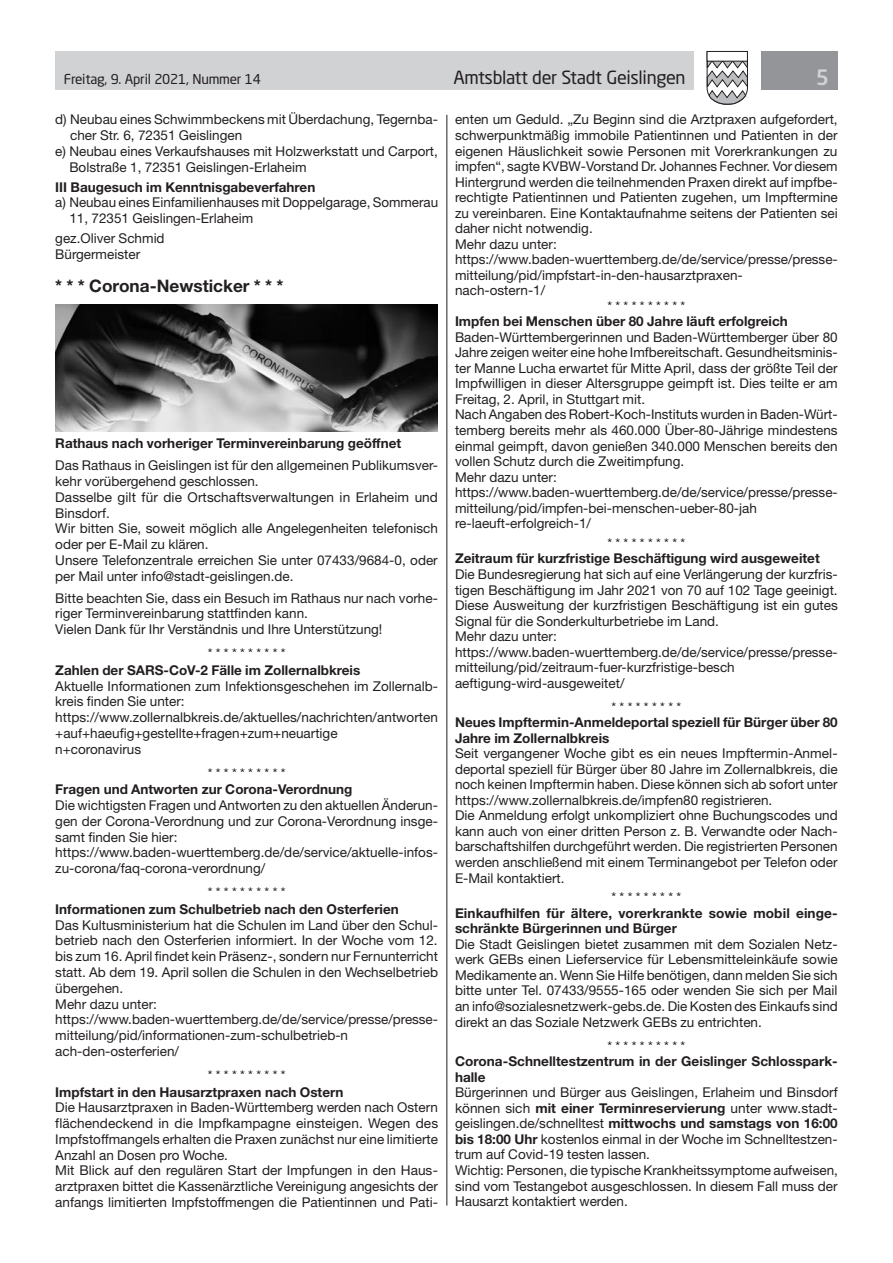
<style>
.page{position:relative;width:893px;height:1263px;background:#fff}
.page>*{position:absolute;margin:0;border:0;box-sizing:border-box;transform-origin:0 0}
.t1{font:500 21px "Neo Sans Std";color:#d1d2d4}
.t2{font:18px "Neo Sans Std";letter-spacing:-.02em;color:#231f20}
.t3{font:700 17.25px "Helvetica Neue LT Std";color:#231f20}
.t4{font:13.5px/15.8px "Helvetica Neue LT Std";color:#231f20}
.t5{font:700 13.5px/15.6px "Helvetica Neue LT Std";color:#231f20}
.t6{font:13.5px "Neo Sans Std";letter-spacing:-.015em;color:#231f20}
.s1{font-weight:700}
</style>
<div class="page">
<div style="left:55px;top:51px;width:639px;height:38px;background:#d1d2d4"></div>
<div style="left:761px;top:51px;width:77px;height:38px;background:#939598"></div>
<svg style="left:706px;top:51px;width:42px;height:54px"></svg>
<div style="left:707px;top:51px;width:40px;height:10px;background:#fff"></div>
<div style="left:707px;top:51px;width:41px;height:10px;border:1px solid #231f20"></div>
<hr style="left:446px;top:115px;width:1px;height:1090px;background:#231f20">
<img style="left:55px;top:304px;width:383px;height:128px">
<p class="t6" style="left:64px;top:71px;width:199px">Freitag, 9. April 2021, Nummer 14</p>
<h2 class="t2" style="left:453px;top:66px;width:234px">Amtsblatt der Stadt Geislingen</h2>
<h1 class="t1" style="left:816px;top:64px;width:15px">5</h1>
<p class="t4" style="left:55px;top:112px;width:384px">d) Neubau eines Schwimmbeckens mit Überdachung, Tegernba-</p>
<p class="t4" style="left:70px;top:127px;width:174px">cher Str. 6, 72351 Geislingen</p>
<p class="t4" style="left:55px;top:143px;width:384px">e) Neubau eines Verkaufshauses mit Holzwerkstatt und Carport,</p>
<p class="t4" style="left:69px;top:159px;width:239px">Bolstraße 1, 72351 Geislingen-Erlaheim</p>
<p class="t5" style="left:55px;top:179px;width:262px">III Baugesuch im Kenntnisgabeverfahren</p>
<p class="t4" style="left:69px;top:195px;width:370px;text-indent:-14px">a) Neubau eines Einfamilienhauses mit Doppelgarage, Sommerau<br>11, 72351 Geislingen-Erlaheim</p>
<p class="t4" style="left:55px;top:230px;width:111px">gez.Oliver Schmid<br>Bürgermeister</p>
<p class="t3" style="left:55px;top:275px;width:230px">* * * Corona-Newsticker * * *</p>
<p class="t4" style="left:455px;top:112px;width:384px">enten um Geduld. „Zu Beginn sind die Arztpraxen aufgefordert,</p>
<p class="t4" style="left:455px;top:127px;width:384px">schwerpunktmäßig immobile Patientinnen und Patienten in der</p>
<p class="t4" style="left:455px;top:143px;width:384px">eigenen Häuslichkeit sowie Personen mit Vorerkrankungen zu</p>
<p class="t4" style="left:455px;top:158px;width:384px">impfen“, sagte KVBW-Vorstand Dr. Johannes Fechner. Vor diesem</p>
<p class="t4" style="left:455px;top:174px;width:384px">Hintergrund werden die teilnehmenden Praxen direkt auf impfbe-</p>
<p class="t4" style="left:455px;top:189px;width:384px">rechtigte Patientinnen und Patienten zugehen, um Impftermine</p>
<p class="t4" style="left:455px;top:205px;width:384px">zu vereinbaren. Eine Kontaktaufnahme seitens der Patienten sei</p>
<p class="t4" style="left:455px;top:220px;width:139px">daher nicht notwendig.</p>
<p class="t4" style="left:455px;top:236px;width:103px">Mehr dazu unter:</p>
<p class="t4" style="left:455px;top:251px;width:384px">https://www.baden-wuerttemberg.de/de/service/presse/presse-</p>
<p class="t4" style="left:455px;top:267px;width:289px">mitteilung/pid/impfstart-in-den-hausarztpraxen-</p>
<p class="t4" style="left:455px;top:282px;width:92px">nach-ostern-1/</p>
<p class="t4" style="left:607px;top:298px;width:79px">* * * * * * * * * *</p>
<p class="t5" style="left:455px;top:313px;width:334px">Impfen bei Menschen über 80 Jahre läuft erfolgreich</p>
<p class="t4" style="left:455px;top:329px;width:384px">Baden-Württembergerinnen und Baden-Württemberger über 80<br>Jahre zeigen weiter eine hohe Imfbereitschaft. Gesundheitsminis&shy;ter Manne Lucha erwartet für Mitte April, dass der größte Teil der Impfwilligen in dieser Altersgruppe geimpft ist. Dies teilte er am Freitag, 2. April, in Stuttgart mit.<br>Nach Angaben des Robert-Koch-Instituts wurden in Baden-Würt&shy;temberg bereits mehr als 460.000 Über-80-Jährige mindestens einmal geimpft, davon genießen 340.000 Menschen bereits den vollen Schutz durch die Zweitimpfung.<br>Mehr dazu unter: https://www.baden-wuerttemberg.de/de/service/presse/presse&shy;mitteilung/pid/impfen-bei-menschen-ueber-80-jah re-laeuft-erfolgreich-1/</p>
<p class="t4" style="left:607px;top:535px;width:79px">* * * * * * * * * *</p>
<p class="t5" style="left:455px;top:550px;width:366px">Zeitraum für kurzfristige Beschäftigung wird ausgeweitet</p>
<p class="t4" style="left:455px;top:566px;width:384px">Die Bundesregierung hat sich auf eine Verlängerung der kurzfris&shy;tigen Beschäftigung im Jahr 2021 von 70 auf 102 Tage geeinigt.<br>Diese Ausweitung der kurzfristigen Beschäftigung ist ein gutes Signal für die Sonderkulturbetriebe im Land.<br>Mehr dazu unter: https://www.baden-wuerttemberg.de/de/service/presse/presse&shy;mitteilung/pid/zeitraum-fuer-kurzfristige-besch aeftigung-wird-ausgeweitet/</p>
<p class="t4" style="left:611px;top:699px;width:71px">* * * * * * * * *</p>
<p class="t5" style="left:455px;top:714px;width:384px">Neues Impftermin-Anmeldeportal speziell für Bürger über 80<br>Jahre im Zollernalbkreis</p>
<p class="t4" style="left:455px;top:745px;width:384px">Seit vergangener Woche gibt es ein neues Impftermin-Anmel&shy;deportal speziell für Bürger über 80 Jahre im Zollernalbkreis, die noch keinen Impftermin haben. Diese können sich ab sofort unter https://www.zollernalbkreis.de/impfen80 registrieren.<br>Die Anmeldung erfolgt unkompliziert ohne Buchungscodes und kann auch von einer dritten Person z. B. Verwandte oder Nach&shy;barschaftshilfen durchgeführt werden. Die registrierten Personen werden anschließend mit einem Terminangebot per Telefon oder E-Mail kontaktiert.</p>
<p class="t4" style="left:611px;top:889px;width:71px">* * * * * * * * *</p>
<p class="t5" style="left:455px;top:905px;width:384px">Einkaufhilfen für ältere, vorerkrankte sowie mobil einge&shy;schränkte Bürgerinnen und Bürger</p>
<p class="t4" style="left:455px;top:936px;width:384px;text-align:justify">Die Stadt Geislingen bietet zusammen mit dem Sozialen Netz&shy;werk GEBs einen Lieferservice für Lebensmitteleinkäufe sowie Medikamente an. Wenn Sie Hilfe benötigen, dann melden Sie sich bitte unter Tel. 07433/9555-165 oder wenden Sie sich per Mail an info@sozialesnetzwerk-gebs.de. Die Kosten des Einkaufs sind direkt an das Soziale Netzwerk GEBs zu entrichten.</p>
<p class="t4" style="left:607px;top:1038px;width:79px">* * * * * * * * * *</p>
<p class="t5" style="left:455px;top:1053px;width:384px">Corona-Schnelltestzentrum in der Geislinger Schlosspark&shy;halle</p>
<p class="t4" style="left:455px;top:1084px;width:384px">Bürgerinnen und Bürger aus Geislingen, Erlaheim und Binsdorf können sich <span class="s1">mit einer Terminreservierung</span> unter www.stadt&shy;geislingen.de/schnelltest <span class="s1">mittwochs und samstags von 16:00 bis 18:00 Uhr</span> kostenlos einmal in der Woche im Schnelltestzen&shy;trum auf Covid-19 testen lassen.<br>Wichtig: Personen, die typische Krankheitssymptome aufweisen, sind vom Testangebot ausgeschlossen. In diesem Fall muss der Hausarzt kontaktiert werden.</p>
<p class="t5" style="left:55px;top:435px;width:348px">Rathaus nach vorheriger Terminvereinbarung geöffnet</p>
<p class="t4" style="left:55px;top:457px;width:384px">Das Rathaus in Geislingen ist für den allgemeinen Publikumsver&shy;kehr vorübergehend geschlossen.<br>Dasselbe gilt für die Ortschaftsverwaltungen in Erlaheim und Binsdorf.<br>Wir bitten Sie, soweit möglich alle Angelegenheiten telefonisch oder per E-Mail zu klären.<br>Unsere Telefonzentrale erreichen Sie unter 07433/9684-0, oder per Mail unter info@stadt-geislingen.de.</p>
<p class="t4" style="left:55px;top:590px;width:384px">Bitte beachten Sie, dass ein Besuch im Rathaus nur nach vorhe&shy;riger Terminvereinbarung stattfinden kann.<br>Vielen Dank für Ihr Verständnis und Ihre Unterstützung!</p>
<p class="t4" style="left:208px;top:646px;width:79px">* * * * * * * * * *</p>
<p class="t5" style="left:55px;top:662px;width:307px">Zahlen der SARS-CoV-2 Fälle im Zollernalbkreis</p>
<p class="t4" style="left:55px;top:678px;width:384px">Aktuelle Informationen zum Infektionsgeschehen im Zollernalb&shy;kreis finden Sie unter: https://www.zollernalbkreis.de/aktuelles/nachrichten/antworten +auf+haeufig+gestellte+fragen+zum+neuartige<br>n+coronavirus</p>
<p class="t4" style="left:208px;top:765px;width:79px">* * * * * * * * * *</p>
<p class="t5" style="left:55px;top:781px;width:299px">Fragen und Antworten zur Corona-Verordnung</p>
<p class="t4" style="left:55px;top:797px;width:384px">Die wichtigsten Fragen und Antworten zu den aktuellen Änderun&shy;gen der Corona-Verordnung und zur Corona-Verordnung insge&shy;samt finden Sie hier: https://www.baden-wuerttemberg.de/de/service/aktuelle-infos&shy;zu-corona/faq-corona-verordnung/</p>
<p class="t4" style="left:208px;top:885px;width:79px">* * * * * * * * * *</p>
<p class="t5" style="left:55px;top:901px;width:345px">Informationen zum Schulbetrieb nach den Osterferien</p>
<p class="t4" style="left:55px;top:917px;width:384px">Das Kultusministerium hat die Schulen im Land über den Schul&shy;betrieb nach den Osterferien informiert. In der Woche vom 12. bis zum 16. April findet kein Präsenz-, sondern nur Fernunterricht statt. Ab dem 19. April sollen die Schulen in den Wechselbetrieb übergehen.<br>Mehr dazu unter: https://www.baden-wuerttemberg.de/de/service/presse/presse&shy;mitteilung/pid/informationen-zum-schulbetrieb-n ach-den-osterferien/</p>
<p class="t4" style="left:208px;top:1067px;width:79px">* * * * * * * * * *</p>
<p class="t5" style="left:55px;top:1083px;width:290px">Impfstart in den Hausarztpraxen nach Ostern</p>
<p class="t4" style="left:55px;top:1099px;width:384px">Die Hausarztpraxen in Baden-Württemberg werden nach Ostern flächendeckend in die Impfkampagne einsteigen. Wegen des Impfstoffmangels erhalten die Praxen zunächst nur eine limitierte Anzahl an Dosen pro Woche.<br>Mit Blick auf den regulären Start der Impfungen in den Haus&shy;arztpraxen bittet die Kassenärztliche Vereinigung angesichts der anfangs limitierten Impfstoffmengen die Patientinnen und Pati-</p>
</div>
